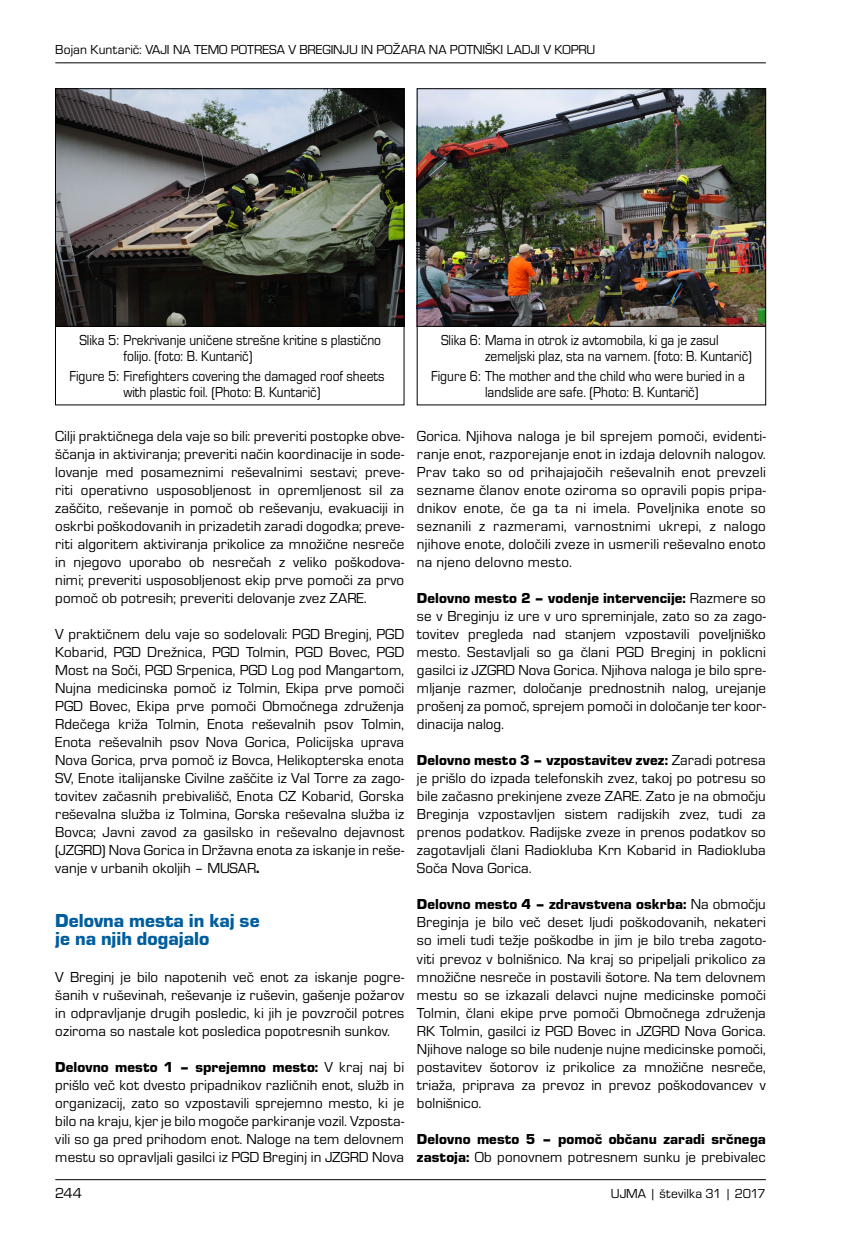
<style>
.page{position:relative;width:851px;height:1234px;background:#fff}
.page>*{position:absolute;margin:0;border:0;box-sizing:border-box;transform-origin:0 0}
.NASLOV_2{font:19.5px/18px "Eurostile TEE Blac";color:#005e9e}
.BODY{font:15px/18px "Eurostile TEE";letter-spacing:.005em;color:#000;text-align:justify}
.PODPIS_slika{font:15px/15.8px "Eurostile TEE";color:#000;scale:.9 1}
.BODY-2{font:15px/18px "Eurostile TEE Blac";letter-spacing:.005em;color:#000}
.PASICA{font:13.5px "Eurostile TEE";color:#000}
.s1{font-family:"Eurostile TEE Blac"}
.s2{font-family:"Eurostile TEE"}
</style>
<div class="page">
<hr style="left:55px;top:1178px;width:710px;height:1px;background:#000">
<hr style="left:55px;top:62px;width:710px;height:1px;background:#000">
<img style="left:57px;top:90px;width:345px;height:236px">
<img style="left:419px;top:90px;width:344px;height:236px">
<div style="left:55px;top:88px;width:349px;height:317px;border:1px solid #000"></div>
<hr style="left:55px;top:326px;width:349px;height:1px;background:#000">
<div style="left:417px;top:88px;width:348px;height:317px;border:1px solid #000"></div>
<hr style="left:417px;top:326px;width:348px;height:1px;background:#000">
<p class="PASICA" style="left:55px;top:42px;width:541px">Bojan Kuntarič: VAJI NA TEMO POTRESA V BREGINJU IN POŽARA NA POTNIŠKI LADJI V KOPRU</p>
<p class="PODPIS_slika" style="left:123px;top:333px;width:288px;text-indent:-44px">Slika 5: Prekrivanje uničene strešne kritine s plastično folijo. (foto: B. Kuntarič)</p>
<p class="PODPIS_slika" style="left:123px;top:368px;width:291px;text-indent:-54px">Figure 5: Firefighters covering the damaged roof sheets with plastic foil. (Photo: B. Kuntarič)</p>
<p class="BODY" style="left:55px;top:427px;width:350px">Cilji praktičnega dela vaje so bili: preveriti postopke obve&shy;ščanja in aktiviranja; preveriti način koordinacije in sode&shy;lovanje med posameznimi reševalnimi sestavi; preve&shy;riti operativno usposobljenost in opremljenost sil za zaščito, reševanje in pomoč ob reševanju, evakuaciji in oskrbi poškodovanih in prizadetih zaradi dogodka; preve&shy;riti algoritem aktiviranja prikolice za množične nesreče in njegovo uporabo ob nesrečah z veliko poškodova&shy;nimi; preveriti usposobljenost ekip prve pomoči za prvo pomoč ob potresih; preveriti delovanje zvez ZARE.</p>
<p class="BODY" style="left:55px;top:625px;width:350px">V praktičnem delu vaje so sodelovali: PGD Breginj, PGD Kobarid, PGD Drežnica, PGD Tolmin, PGD Bovec, PGD Most na Soči, PGD Srpenica, PGD Log pod Mangartom, Nujna medicinska pomoč iz Tolmin, Ekipa prve pomoči PGD Bovec, Ekipa prve pomoči Območnega združenja Rdečega križa Tolmin, Enota reševalnih psov Tolmin, Enota reševalnih psov Nova Gorica, Policijska uprava Nova Gorica, prva pomoč iz Bovca, Helikopterska enota SV, Enote italijanske Civilne zaščite iz Val Torre za zago&shy;tovitev začasnih prebivališč, Enota CZ Kobarid, Gorska reševalna služba iz Tolmina, Gorska reševalna služba iz Bovca; Javni zavod za gasilsko in reševalno dejavnost (JZGRD) Nova Gorica in Državna enota za iskanje in reše&shy;vanje v urbanih okoljih – MUSAR<span class="s1">.</span></p>
<p class="NASLOV_2" style="left:55px;top:912px;width:206px">Delovna mesta in kaj se je na njih dogajalo</p>
<p class="BODY" style="left:55px;top:967px;width:350px">V Breginj je bilo napotenih več enot za iskanje pogre&shy;šanih v ruševinah, reševanje iz ruševin, gašenje požarov in odpravljanje drugih posledic, ki jih je povzročil potres oziroma so nastale kot posledica popotresnih sunkov.</p>
<p class="BODY" style="left:55px;top:1057px;width:350px"><span class="s1">Delovno mesto 1 – sprejemno mesto:</span> V kraj naj bi prišlo več kot dvesto pripadnikov različnih enot, služb in organizacij, zato so vzpostavili sprejemno mesto, ki je bilo na kraju, kjer je bilo mogoče parkiranje vozil. Vzposta&shy;vili so ga pred prihodom enot. Naloge na tem delovnem mestu so opravljali gasilci iz PGD Breginj in JZGRD Nova</p>
<p class="PODPIS_slika" style="left:485px;top:333px;width:298px;text-indent:-44px">Slika 6: Mama in otrok iz avtomobila, ki ga je zasul zemeljski plaz, sta na varnem. (foto: B. Kuntarič)</p>
<p class="PODPIS_slika" style="left:431px;top:368px;width:350px;text-align:center">Figure 6: The mother and the child who were buried in a landslide are safe. (Photo: B. Kuntarič)</p>
<p class="BODY" style="left:417px;top:427px;width:350px">Gorica. Njihova naloga je bil sprejem pomoči, evidenti&shy;ranje enot, razporejanje enot in izdaja delovnih nalogov.<br>Prav tako so od prihajajočih reševalnih enot prevzeli sezname članov enote oziroma so opravili popis pripa&shy;dnikov enote, če ga ta ni imela. Poveljnika enote so seznanili z razmerami, varnostnimi ukrepi, z nalogo njihove enote, določili zveze in usmerili reševalno enoto na njeno delovno mesto.</p>
<p class="BODY" style="left:417px;top:589px;width:350px"><span class="s1">Delovno mesto 2 – vodenje intervencije:</span> Razmere so se v Breginju iz ure v uro spreminjale, zato so za zago&shy;tovitev pregleda nad stanjem vzpostavili poveljniško mesto. Sestavljali so ga člani PGD Breginj in poklicni gasilci iz JZGRD Nova Gorica. Njihova naloga je bilo spre&shy;mljanje razmer, določanje prednostnih nalog, urejanje prošenj za pomoč, sprejem pomoči in določanje ter koor&shy;dinacija nalog.</p>
<p class="BODY" style="left:417px;top:751px;width:350px"><span class="s1">Delovno mesto 3 – vzpostavitev zvez:</span> Zaradi potresa je prišlo do izpada telefonskih zvez, takoj po potresu so bile začasno prekinjene zveze ZARE. Zato je na območju Breginja vzpostavljen sistem radijskih zvez, tudi za prenos podatkov. Radijske zveze in prenos podatkov so zagotavljali člani Radiokluba Krn Kobarid in Radiokluba Soča Nova Gorica.</p>
<p class="BODY" style="left:417px;top:895px;width:350px"><span class="s1">Delovno mesto 4 – zdravstvena oskrba:</span> Na območju Breginja je bilo več deset ljudi poškodovanih, nekateri so imeli tudi težje poškodbe in jim je bilo treba zagoto&shy;viti prevoz v bolnišnico. Na kraj so pripeljali prikolico za množične nesreče in postavili šotore. Na tem delovnem mestu so se izkazali delavci nujne medicinske pomoči Tolmin, člani ekipe prve pomoči Območnega združenja RK Tolmin, gasilci iz PGD Bovec in JZGRD Nova Gorica.<br>Njihove naloge so bile nudenje nujne medicinske pomoči, postavitev šotorov iz prikolice za množične nesreče, triaža, priprava za prevoz in prevoz poškodovancev v bolnišnico.</p>
<p class="BODY-2" style="left:417px;top:1129px;width:350px">Delovno mesto 5 – pomoč občanu zaradi srčnega zastoja: <span class="s2">Ob ponovnem potresnem sunku je prebivalec</span></p>
<p class="BODY" style="left:55px;top:1183px;width:28px">244</p>
<p class="PASICA" style="left:611px;top:1185px;width:156px">UJMA | številka 31 | 2017</p>
</div>
